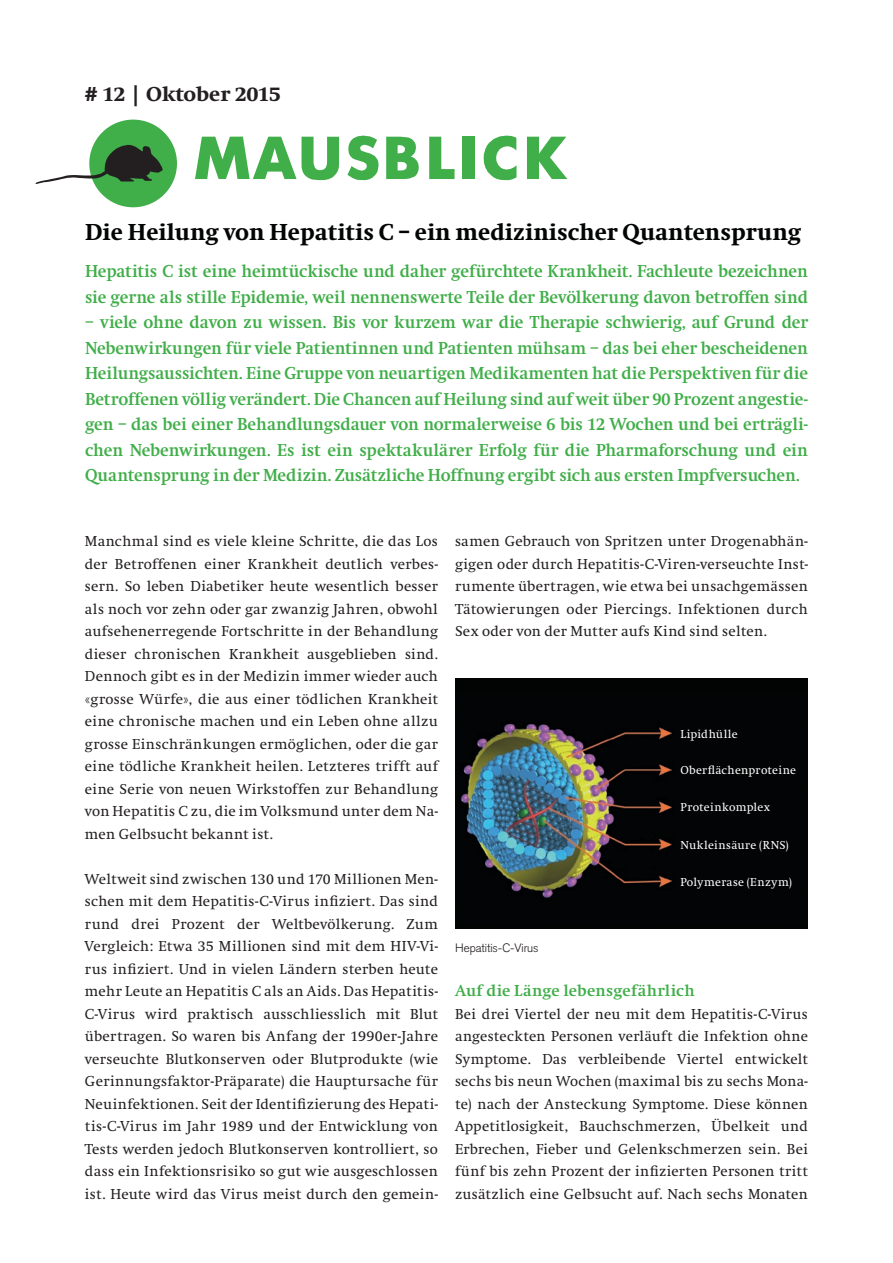
<style>
.page{position:relative;width:893px;height:1263px;background:#fff}
.page>*{position:absolute;margin:0;border:0;box-sizing:border-box;transform-origin:0 0}
.t1{font:700 60px "Futura BQ";letter-spacing:.05em;color:#40ae49}
.t2{font:800 24px "Swift";letter-spacing:.005em;color:#030505;scale:.96 1}
.t3{font:800 21px "Swift";color:#231f20}
.t4{font:700 18px/25.5px "Swift";color:#40ae49;scale:.96 1}
.t5{font:700 16.5px "Swift";letter-spacing:.02em;color:#40ae49}
.t6{font:15px/22.5px "Swift";letter-spacing:.02em;color:#231f20;text-align:justify}
.t7{font:12px "Swift";letter-spacing:.03em;color:#fff}
.t8{font:300 12px "Akzidenz Grotesk";color:#231f20}
.t9{font:12px "Swift";letter-spacing:.01em;color:#fff}
</style>
<div class="page">
<div style="left:89px;top:120px;width:88px;height:87px;background:#40ae49;border-radius:50%"></div>
<svg style="left:35px;top:145px;width:128px;height:39px"></svg>
<div style="left:455px;top:679px;width:353px;height:250px;background:#020404"></div>
<img style="left:461px;top:723px;width:211px;height:175px">
<h3 class="t3" style="left:85px;top:82px;width:197px"># 12 | Oktober 2015</h3>
<h1 class="t1" style="left:194px;top:121px;width:374px">MAUSBLICK</h1>
<h2 class="t2" style="left:85px;top:219px;width:748px">Die Heilung von Hepatitis C – ein medizinischer Quantensprung</h2>
<p class="t4" style="left:85px;top:259px;width:755px">Hepatitis C ist eine heimtückische und daher gefürchtete Krankheit. Fachleute bezeichnen sie gerne als stille Epidemie, weil nennenswerte Teile der Bevölkerung davon betroffen sind</p>
<p class="t4" style="left:85px;top:310px;width:755px;text-align:justify">– viele ohne davon zu wissen. Bis vor kurzem war die Therapie schwierig, auf Grund der Nebenwirkungen für viele Patientinnen und Patienten mühsam – das bei eher bescheidenen Heilungsaussichten. Eine Gruppe von neuartigen Medikamenten hat die Perspektiven für die Betroffenen völlig verändert. Die Chancen auf Heilung sind auf weit über 90 Prozent angestie&shy;gen – das bei einer Behandlungsdauer von normalerweise 6 bis 12 Wochen und bei erträgli&shy;chen Nebenwirkungen. Es ist ein spektakulärer Erfolg für die Pharmaforschung und ein Quantensprung in der Medizin. Zusätzliche Hoffnung ergibt sich aus ersten Impfversuchen.</p>
<p class="t6" style="left:85px;top:530px;width:355px">Manchmal sind es viele kleine Schritte, die das Los der Betroffenen einer Krankheit deutlich verbes&shy;sern. So leben Diabetiker heute wesentlich besser als noch vor zehn oder gar zwanzig Jahren, obwohl aufsehenerregende Fortschritte in der Behandlung dieser chronischen Krankheit ausgeblieben sind.<br>Dennoch gibt es in der Medizin immer wieder auch «grosse Würfe», die aus einer tödlichen Krankheit eine chronische machen und ein Leben ohne allzu grosse Einschränkungen ermöglichen, oder die gar eine tödliche Krankheit heilen. Letzteres trifft auf eine Serie von neuen Wirkstoffen zur Behandlung von Hepatitis C zu, die im Volksmund unter dem Na&shy;men Gelbsucht bekannt ist.</p>
<p class="t6" style="left:85px;top:868px;width:355px">Weltweit sind zwischen 130 und 170 Millionen Men&shy;schen mit dem Hepatitis-C-Virus infiziert. Das sind rund drei Prozent der Weltbevölkerung. Zum Vergleich: Etwa 35 Millionen sind mit dem HIV-Vi&shy;rus infiziert. Und in vielen Ländern sterben heute mehr Leute an Hepatitis C als an Aids. Das Hepatitis-C- Virus wird praktisch ausschliesslich mit Blut übertragen. So waren bis Anfang der 1990er-Jahre verseuchte Blutkonserven oder Blutprodukte (wie Gerinnungsfaktor-Präparate) die Hauptursache für Neuinfektionen. Seit der Identifizierung des Hepati&shy;tis-C-Virus im Jahr 1989 und der Entwicklung von Tests werden jedoch Blutkonserven kontrolliert, so dass ein Infektionsrisiko so gut wie ausgeschlossen ist. Heute wird das Virus meist durch den gemein-</p>
<p class="t6" style="left:455px;top:530px;width:354px">samen Gebrauch von Spritzen unter Drogenabhän&shy;gigen oder durch Hepatitis-C-Viren-verseuchte Inst&shy;rumente übertragen, wie etwa bei unsachgemässen Tätowierungen oder Piercings. Infektionen durch Sex oder von der Mutter aufs Kind sind selten.</p>
<p class="t8" style="left:455px;top:940px;width:85px">Hepatitis-C-Virus</p>
<p class="t9" style="left:680px;top:727px;width:59px">Lipidhülle</p>
<p class="t7" style="left:680px;top:764px;width:117px">Oberflächenproteine</p>
<p class="t7" style="left:680px;top:800px;width:91px">Proteinkomplex</p>
<p class="t7" style="left:680px;top:839px;width:110px">Nukleinsäure (RNS)</p>
<p class="t7" style="left:680px;top:875px;width:113px">Polymerase (Enzym)</p>
<p class="t5" style="left:455px;top:982px;width:241px">Auf die Länge lebensgefährlich</p>
<p class="t6" style="left:455px;top:1003px;width:354px">Bei drei Viertel der neu mit dem Hepatitis-C-Virus angesteckten Personen verläuft die Infektion ohne Symptome. Das verbleibende Viertel entwickelt sechs bis neun Wochen (maximal bis zu sechs Mona&shy;te) nach der Ansteckung Symptome. Diese können Appetitlosigkeit, Bauchschmerzen, Übelkeit und Erbrechen, Fieber und Gelenkschmerzen sein. Bei fünf bis zehn Prozent der infizierten Personen tritt zusätzlich eine Gelbsucht auf. Nach sechs Monaten</p>
</div>
